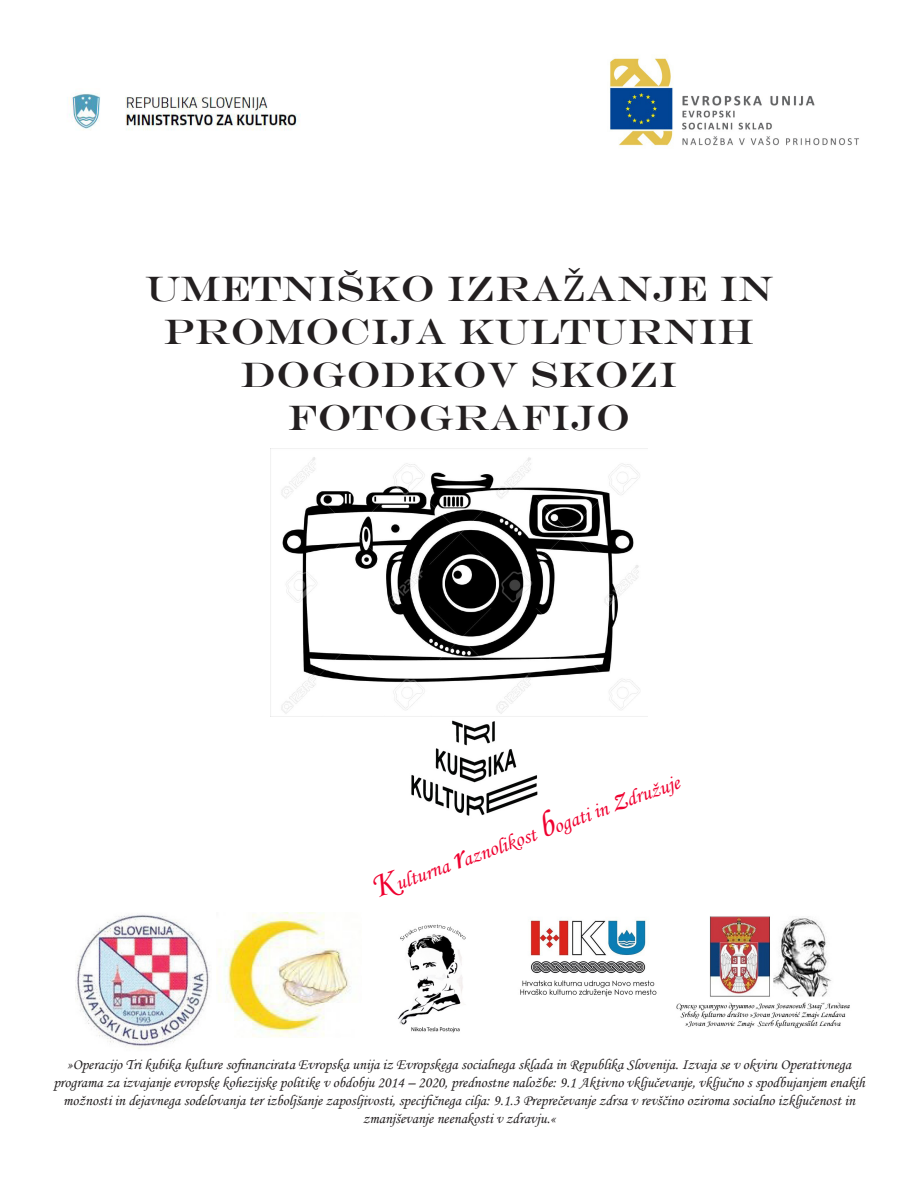
<style>
.page{position:relative;width:918px;height:1188px;background:#fff}
.page>*{position:absolute;margin:0;border:0;box-sizing:border-box;transform-origin:0 0}
.t1{font:36px "Engravers";color:#231f20}
.t2{font:21px "Monotype Corsiva";color:#ef002f}
.t3{font:15px/18px "Monotype Corsiva";color:#231f20;text-align:center}
.s1{font-family:"Javanese Text"}
.s2{font-size:36px}
</style>
<div class="page">
<img style="left:218px;top:913px;width:133px;height:124px">
<img style="left:76px;top:914px;width:134px;height:134px">
<img style="left:676px;top:916px;width:174px;height:113px">
<img style="left:397px;top:924px;width:69px;height:109px">
<img style="left:520px;top:920px;width:137px;height:77px">
<img style="left:69px;top:93px;width:231px;height:38px">
<img style="left:610px;top:58px;width:249px;height:88px">
<img style="left:411px;top:720px;width:127px;height:96px">
<img style="left:271px;top:448px;width:376px;height:269px">
<p class="t1" style="left:145px;top:267px;width:630px">UMETNIŠKO IZRA<span class="s1">Ž</span>ANJE IN</p>
<p class="t1" style="left:164px;top:310px;width:591px">PROMOCIJA KULTURNIH</p>
<p class="t1" style="left:240px;top:354px;width:439px">DOGODKOV SKOZI</p>
<p class="t1" style="left:288px;top:397px;width:344px">FOTOGRAFIJO</p>
<p class="t2" style="left:369px;top:880px;width:326px;rotate:-20deg"><span class="s2">K</span>ulturna <span class="s2">r</span>aznolikost <span class="s2">b</span>ogati in <span class="s2">z</span>družuje</p>
<p class="t3" style="left:53px;top:1055px;width:813px">»Operacijo Tri kubika kulture sofinancirata Evropska unija iz Evropskega socialnega sklada in Republika Slovenija. Izvaja se v okviru Operativnega programa za izvajanje evropske kohezijske politike v obdobju 2014 – 2020, prednostne naložbe: 9.1 Aktivno vključevanje, vključno s spodbujanjem enakih možnosti in dejavnega sodelovanja ter izboljšanje zaposljivosti, specifičnega cilja: 9.1.3 Preprečevanje zdrsa v revščino oziroma socialno izključenost in zmanjševanje neenakosti v zdravju.«</p>
</div>
